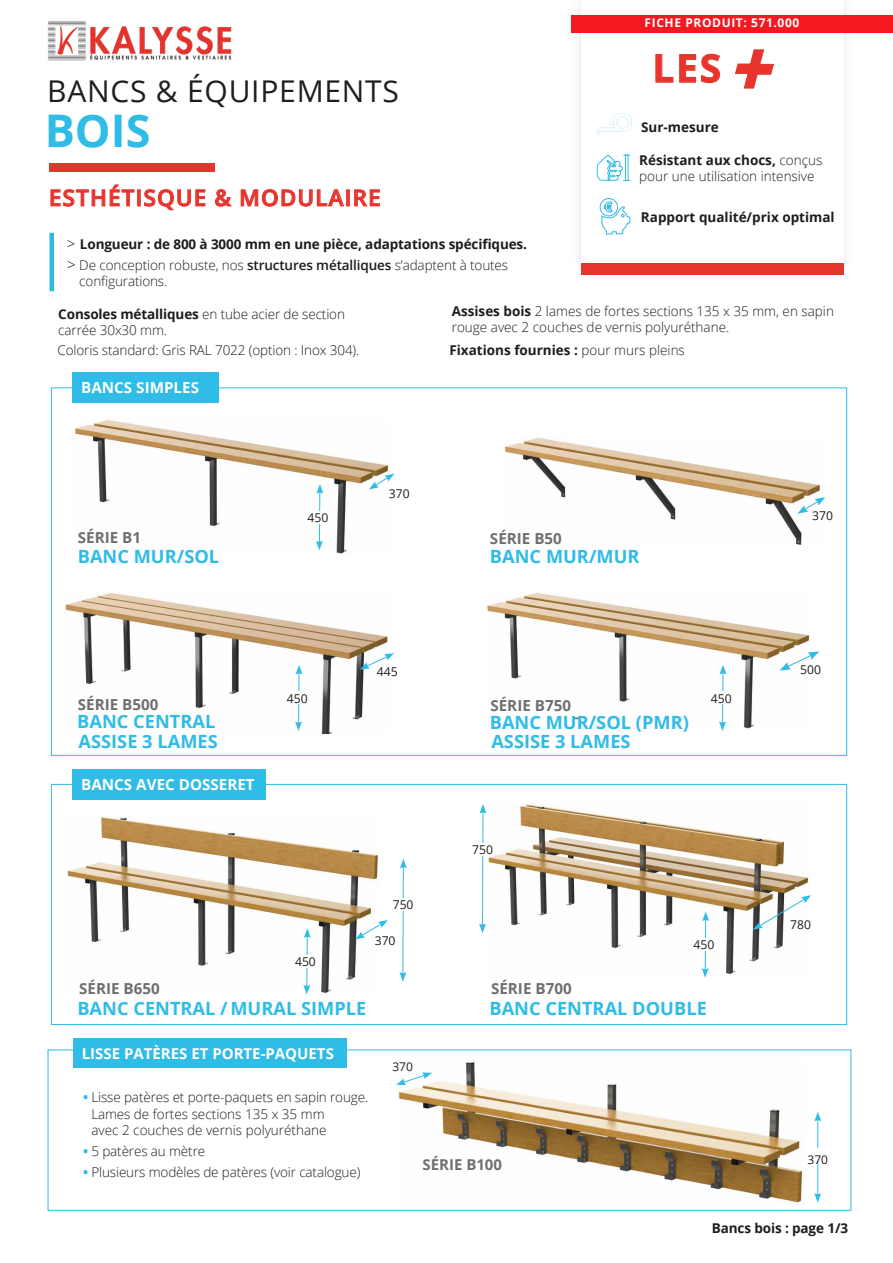
<style>
.page{position:relative;width:893px;height:1263px;background:#fff}
.page>*{position:absolute;margin:0;border:0;box-sizing:border-box;transform-origin:0 0}
.t1{font:700 45px "Open Sans";color:#2fbce6}
.t2{font:700 38.7px "Open Sans";color:#e7342c}
.t3{font:30px "Open Sans";letter-spacing:.025em;color:#1e1e1c}
.t4{font:600 22.5px "Open Sans";letter-spacing:.05em;color:#e7342c}
.t5{font:700 18.3px "Open Sans";color:#2fbce6}
.t6{font:700 15.15px "Open Sans";color:#706f6f}
.t7{font:700 15.15px "Open Sans";color:#fff}
.t8{font:700 15px "Open Sans";color:#fff}
.t9{font:700 15px "Open Sans";color:#706f6f}
.t10{font:700 13.65px "Open Sans";color:#706f6f}
.t11{font:300 13.5px/16.2px "Open Sans";letter-spacing:-.01em;color:#1d1d1b}
.t12{font:700 13.5px "Open Sans";letter-spacing:-.01em;color:#1d1d1b}
.t13{font:300 13.5px/16.2px "Open Sans";color:#1e1e1c}
.t14{font:12.15px "Open Sans";color:#1d1d1b}
.t15{font:700 12px "Open Sans";letter-spacing:.05em;color:#fff}
.t16{font:12px "Open Sans";color:#1d1d1b}
.s1{font-weight:300;font-size:15.15px}
.s2{font-size:15.15px}
.s3{font-weight:600}
.s4{font-weight:700}
.s5{font-weight:300}
.s6{font-weight:700;color:#2fbce6}
</style>
<div class="page">
<img style="left:571px;top:3px;width:287px;height:272px">
<div style="left:581px;top:0;width:263px;height:263px;background:#fff"></div>
<svg style="left:656px;top:54px;width:17px;height:29px"></svg>
<svg style="left:679px;top:54px;width:41px;height:29px"></svg>
<svg style="left:735px;top:49px;width:39px;height:39px"></svg>
<svg style="left:597px;top:155px;width:33px;height:26px"></svg>
<div style="left:581px;top:263px;width:263px;height:11px;background:#e7342c"></div>
<div style="left:49px;top:163px;width:166px;height:8px;background:#e7342c"></div>
<img style="left:48px;top:21px;width:184px;height:40px">
<svg style="left:51px;top:185px;width:83px;height:21px"></svg>
<div style="left:137px;top:190px;width:3px;height:16px;border:1px solid #e7342c"></div>
<svg style="left:144px;top:189px;width:61px;height:21px"></svg>
<svg style="left:215px;top:189px;width:17px;height:17px"></svg>
<svg style="left:241px;top:189px;width:103px;height:17px"></svg>
<div style="left:347px;top:190px;width:3px;height:16px;border:1px solid #e7342c"></div>
<svg style="left:354px;top:189px;width:26px;height:17px"></svg>
<hr style="left:50px;top:233px;width:4px;height:58px;background:#2dbbe5">
<svg style="left:597px;top:113px;width:35px;height:23px"></svg>
<img style="left:75px;top:420px;width:315px;height:133px">
<img style="left:505px;top:438px;width:316px;height:107px">
<img style="left:64px;top:592px;width:325px;height:142px">
<img style="left:67px;top:817px;width:311px;height:176px">
<img style="left:488px;top:804px;width:321px;height:171px">
<img style="left:485px;top:592px;width:325px;height:137px">
<div style="left:73px;top:769px;width:193px;height:30px;background:#2fbce6"></div>
<div style="left:73px;top:372px;width:146px;height:30px;background:#2fbce6"></div>
<svg style="left:369px;top:474px;width:25px;height:15px"></svg>
<svg style="left:316px;top:484px;width:7px;height:66px"></svg>
<div style="left:308px;top:511px;width:20px;height:13px;background:#fff"></div>
<svg style="left:797px;top:497px;width:28px;height:17px"></svg>
<svg style="left:360px;top:653px;width:34px;height:16px"></svg>
<svg style="left:295px;top:665px;width:7px;height:66px"></svg>
<div style="left:287px;top:691px;width:21px;height:13px;background:#fff"></div>
<svg style="left:719px;top:665px;width:7px;height:66px"></svg>
<div style="left:719px;top:691px;width:20px;height:13px;background:#fff"></div>
<svg style="left:779px;top:651px;width:40px;height:19px"></svg>
<svg style="left:355px;top:920px;width:33px;height:19px"></svg>
<svg style="left:303px;top:928px;width:8px;height:66px"></svg>
<div style="left:295px;top:955px;width:21px;height:13px;background:#fff"></div>
<svg style="left:702px;top:911px;width:7px;height:67px"></svg>
<div style="left:693px;top:938px;width:21px;height:13px;background:#fff"></div>
<svg style="left:399px;top:859px;width:8px;height:122px"></svg>
<div style="left:393px;top:898px;width:21px;height:13px;background:#fff"></div>
<svg style="left:479px;top:804px;width:7px;height:129px"></svg>
<div style="left:472px;top:843px;width:21px;height:13px;background:#fff"></div>
<svg style="left:753px;top:895px;width:58px;height:35px"></svg>
<div style="left:600px;top:198px;width:18px;height:18px;border:1px solid #2fbce6;border-radius:50%"></div>
<svg style="left:600px;top:202px;width:30px;height:32px"></svg>
<div style="left:572px;top:16px;width:321px;height:17px;background:#f41821"></div>
<div style="left:48px;top:1049px;width:803px;height:162px;border:1px solid #2fbce6"></div>
<div style="left:73px;top:1038px;width:273px;height:30px;background:#2fbce6"></div>
<img style="left:398px;top:1061px;width:405px;height:144px">
<hr style="left:817px;top:1119px;width:1px;height:77px;background:#2fbce6">
<div style="left:807px;top:1148px;width:21px;height:12px;background:#fff"></div>
<svg style="left:814px;top:1112px;width:7px;height:9px"></svg>
<svg style="left:814px;top:1193px;width:7px;height:10px"></svg>
<svg style="left:396px;top:1072px;width:36px;height:13px"></svg>
<h3 class="t3" style="left:47px;top:70px;width:353px">BANCS &amp; ÉQUIPEMENTS</h3>
<h1 class="t1" style="left:45px;top:99px;width:107px">BOIS</h1>
<h3 class="t4" style="left:49px;top:182px;width:333px">ESTHÉTISQUE &amp; MODULAIRE</h3>
<p class="t12" style="left:67px;top:234px;width:462px"><span class="s1">&gt;</span> Longueur : de 800 à 3000 mm en une pièce, adaptations spécifiques.</p>
<p class="t11" style="left:79px;top:256px;width:430px;text-indent:-12px"><span class="s2">&gt;</span> De conception robuste, nos <span class="s3">structures métalliques</span> s’adaptent à toutes configurations.</p>
<p class="t15" style="left:645px;top:15px;width:156px">FICHE PRODUIT: 571.000</p>
<h2 class="t2" style="left:652px;top:41px;width:70px">LES</h2>
<p class="t12" style="left:641px;top:118px;width:79px">Sur-mesure</p>
<p class="t13" style="left:639px;top:151px;width:185px"><span class="s4">Résistant aux chocs,</span> conçus pour une utilisation intensive</p>
<p class="t12" style="left:641px;top:207px;width:195px">Rapport qualité/prix optimal</p>
<p class="t11" style="left:58px;top:305px;width:288px"><span class="s4">Consoles métalliques</span> en tube acier de section carrée 30x30 mm.</p>
<p class="t11" style="left:452px;top:302px;width:384px"><span class="s4">Assises bois</span> 2 lames de fortes sections 135 x 35 mm, en sapin rouge avec 2 couches de vernis polyuréthane.</p>
<p class="t12" style="left:449px;top:341px;width:237px">Fixations fournies : <span class="s5">pour murs pleins</span></p>
<p class="t11" style="left:58px;top:341px;width:303px">Coloris standard: Gris RAL 7022 (option : Inox 304).</p>
<p class="t7" style="left:81px;top:377px;width:119px">BANCS SIMPLES</p>
<p class="t14" style="left:389px;top:485px;width:22px">370</p>
<p class="t14" style="left:308px;top:509px;width:22px">450</p>
<p class="t14" style="left:812px;top:507px;width:22px">370</p>
<p class="t6" style="left:78px;top:527px;width:65px">SÉRIE B1</p>
<p class="t6" style="left:490px;top:527px;width:73px">SÉRIE B50</p>
<h3 class="t5" style="left:78px;top:543px;width:143px">BANC MUR/SOL</h3>
<h3 class="t5" style="left:490px;top:543px;width:151px">BANC MUR/MUR</h3>
<p class="t14" style="left:377px;top:663px;width:22px">445</p>
<p class="t14" style="left:800px;top:662px;width:22px">500</p>
<p class="t6" style="left:78px;top:694px;width:82px">SÉRIE B500</p>
<p class="t14" style="left:287px;top:690px;width:22px">450</p>
<p class="t14" style="left:711px;top:690px;width:22px">450</p>
<p class="t6" style="left:490px;top:694px;width:82px">SÉRIE B750</p>
<h3 class="t5" style="left:77px;top:709px;width:140px">BANC CENTRAL</h3>
<h3 class="t5" style="left:490px;top:709px;width:201px">BANC MUR/SOL (PMR)</h3>
<p class="t10" style="left:575px;top:708px;width:6px">-</p>
<h3 class="t5" style="left:79px;top:728px;width:141px">ASSISE 3 LAMES</h3>
<h3 class="t5" style="left:491px;top:728px;width:141px">ASSISE 3 LAMES</h3>
<p class="t7" style="left:81px;top:774px;width:175px">BANCS AVEC DOSSERET</p>
<p class="t14" style="left:472px;top:841px;width:22px">750</p>
<p class="t14" style="left:393px;top:896px;width:22px">750</p>
<p class="t6" style="left:79px;top:978px;width:82px">SÉRIE B650</p>
<p class="t14" style="left:295px;top:953px;width:22px">450</p>
<h3 class="t5" style="left:77px;top:995px;width:290px">BANC CENTRAL /MURAL SIMPLE</h3>
<p class="t14" style="left:375px;top:932px;width:22px">370</p>
<p class="t6" style="left:491px;top:978px;width:82px">SÉRIE B700</p>
<p class="t14" style="left:693px;top:936px;width:22px">450</p>
<h3 class="t5" style="left:489px;top:996px;width:219px">BANC CENTRAL DOUBLE</h3>
<p class="t14" style="left:790px;top:916px;width:22px">780</p>
<p class="t8" style="left:82px;top:1042px;width:254px">LISSE PATÈRES ET PORTE-PAQUETS</p>
<p class="t11" style="left:91px;top:1088px;width:278px;text-indent:-8px"><span class="s6">•</span> Lisse patères et porte-paquets en sapin rouge.<br>Lames de fortes sections 135 x 35 mm<br>avec 2 couches de vernis polyuréthane</p>
<p class="t11" style="left:83px;top:1142px;width:124px"><span class="s6">•</span> 5 patères au mètre</p>
<p class="t11" style="left:83px;top:1163px;width:279px"><span class="s6">•</span> Plusieurs modèles de patères (voir catalogue)</p>
<p class="t16" style="left:392px;top:1058px;width:22px">370</p>
<p class="t9" style="left:422px;top:1154px;width:81px">SÉRIE B100</p>
<p class="t16" style="left:807px;top:1151px;width:22px">370</p>
<p class="t12" style="left:712px;top:1218px;width:138px">Bancs bois : page 1/3</p>
</div>
